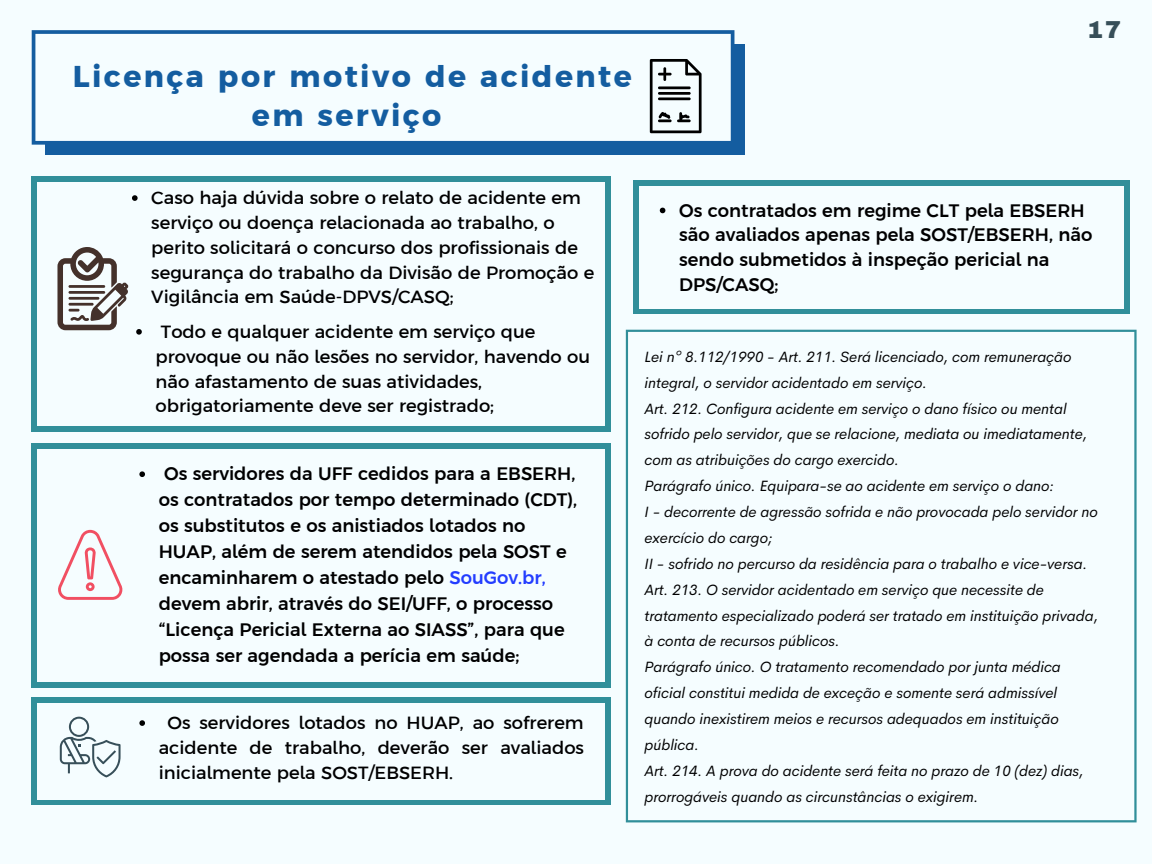
<style>
.page{position:relative;width:1152px;height:864px;background:#f5fdff}
.page>*{position:absolute;margin:0;border:0;box-sizing:border-box;transform-origin:0 0}
.t1{font:700 30px/39.3px "Argentum Sans";letter-spacing:.085em;color:#145da0;text-align:center}
.t2{font:900 24px "Archivo";color:#374f59}
.t3{font:18px/24.8px "Argentum Sans";color:#000}
.t4{font:500 18px/25.8px "Argentum Sans";color:#000}
.t5{font:italic 15px/25.8px "Cerebri Sans";color:#000}
.s1{color:#233dff}
</style>
<div class="page">
<div style="left:46px;top:44px;width:699px;height:111px;background:#145da0"></div>
<svg style="left:32px;top:30px;width:702px;height:115px;background:#e2f0f7"></svg>
<div style="left:32px;top:177px;width:579px;height:255px;background:#318f9a"></div>
<div style="left:37px;top:182px;width:568px;height:244px;background:#f5fdff"></div>
<svg style="left:57px;top:247px;width:71px;height:83px"></svg>
<div style="left:32px;top:697px;width:579px;height:108px;background:#318f9a"></div>
<div style="left:37px;top:703px;width:568px;height:97px;background:#f5fdff"></div>
<svg style="left:60px;top:717px;width:61px;height:60px"></svg>
<div style="left:32px;top:443px;width:579px;height:244px;background:#318f9a"></div>
<div style="left:37px;top:449px;width:568px;height:233px;background:#f5fdff"></div>
<svg style="left:626px;top:330px;width:511px;height:492px"></svg>
<svg style="left:58px;top:530px;width:65px;height:70px"></svg>
<svg style="left:132px;top:195px;width:6px;height:6px"></svg>
<svg style="left:136px;top:329px;width:6px;height:6px"></svg>
<svg style="left:139px;top:720px;width:6px;height:6px"></svg>
<svg style="left:139px;top:471px;width:6px;height:6px"></svg>
<svg style="left:650px;top:59px;width:52px;height:74px;background:#abb0b2"></svg>
<div style="left:633px;top:180px;width:496px;height:134px;background:#318f9a"></div>
<div style="left:639px;top:186px;width:485px;height:122px;background:#f5fdff"></div>
<svg style="left:660px;top:208px;width:5px;height:5px"></svg>
<h1 class="t1" style="left:73px;top:56px;width:561px">Licença por motivo de acidente em serviço</h1>
<h2 class="t2" style="left:1087px;top:17px;width:36px">17</h2>
<p class="t3" style="left:151px;top:185px;width:445px">Caso haja dúvida sobre o relato de acidente em serviço ou doença relacionada ao trabalho, o perito solicitará o concurso dos profissionais de segurança do trabalho da Divisão de Promoção e Vigilância em Saúde-DPVS/CASQ;</p>
<p class="t3" style="left:156px;top:319px;width:436px">Todo e qualquer acidente em serviço que provoque ou não lesões no servidor, havendo ou não afastamento de suas atividades, obrigatoriamente deve ser registrado;</p>
<p class="t4" style="left:159px;top:461px;width:420px">Os servidores da UFF cedidos para a EBSERH, os contratados por tempo determinado (CDT), os substitutos e os anistiados lotados no HUAP, além de serem atendidos pela SOST e encaminharem o atestado pelo <span class="s1">SouGov.br, </span>devem abrir, através do SEI/UFF, o processo “Licença Pericial Externa ao SIASS”, para que possa ser agendada a perícia em saúde;</p>
<p class="t3" style="left:159px;top:710px;width:427px;text-align:justify;text-indent:9px">Os servidores lotados no HUAP, ao sofrerem acidente de trabalho, deverão ser avaliados inicialmente pela SOST/EBSERH.</p>
<p class="t4" style="left:679px;top:198px;width:415px;line-height:24.8px">Os contratados em regime CLT pela EBSERH são avaliados apenas pela SOST/EBSERH, não sendo submetidos à inspeção pericial na DPS/CASQ;</p>
<p class="t5" style="left:645px;top:344px;width:455px">Lei nº 8.112/1990 - Art. 211. Será licenciado, com remuneração integral, o servidor acidentado em serviço.<br>Art. 212. Configura acidente em serviço o dano físico ou mental sofrido pelo servidor, que se relacione, mediata ou imediatamente, com as atribuições do cargo exercido.<br>Parágrafo único. Equipara-se ao acidente em serviço o dano:<br>I - decorrente de agressão sofrida e não provocada pelo servidor no exercício do cargo;<br>II - sofrido no percurso da residência para o trabalho e vice-versa.<br>Art. 213. O servidor acidentado em serviço que necessite de tratamento especializado poderá ser tratado em instituição privada, à conta de recursos públicos.<br>Parágrafo único. O tratamento recomendado por junta médica oficial constitui medida de exceção e somente será admissível quando inexistirem meios e recursos adequados em instituição pública.<br>Art. 214. A prova do acidente será feita no prazo de 10 (dez) dias, prorrogáveis quando as circunstâncias o exigirem.</p>
</div>
